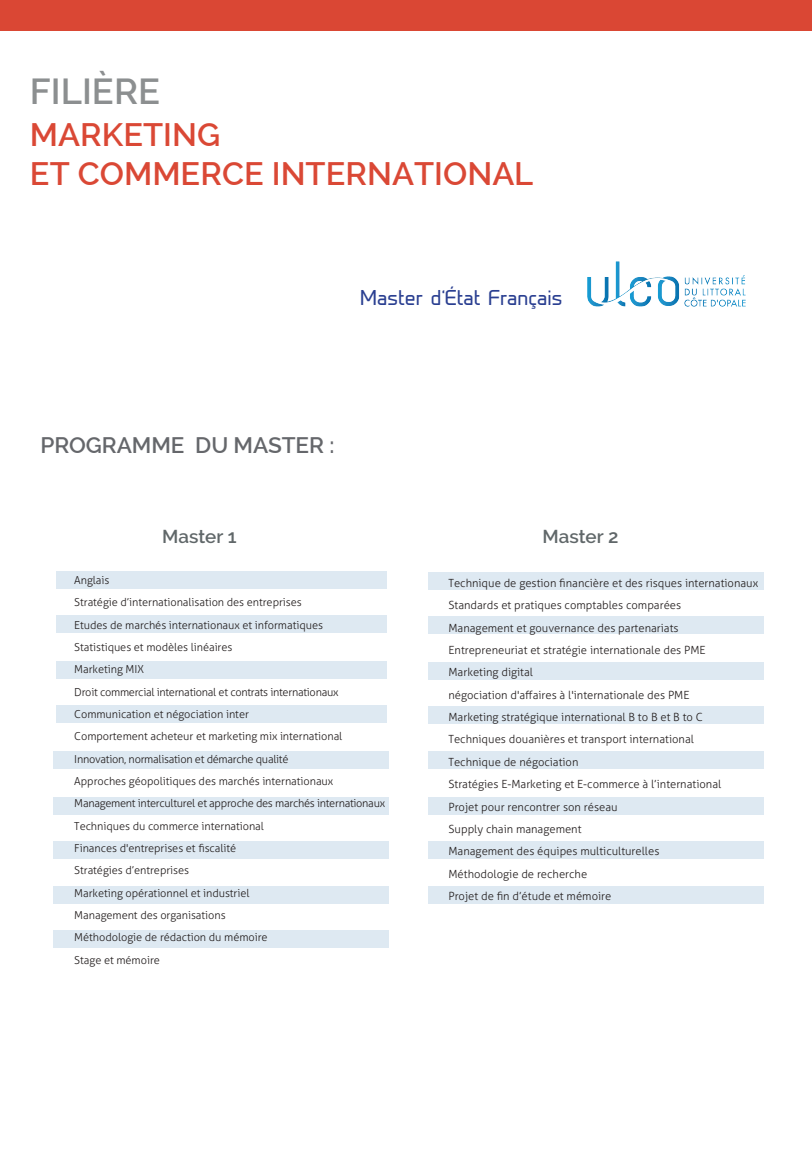
<style>
.page{position:relative;width:812px;height:1149px;background:#fff}
.page>*{position:absolute;margin:0;border:0;box-sizing:border-box;transform-origin:0 0}
.t1{font:600 36.25px "Raleway";color:#8c8f90}
.t2{font:600 32.5px/39px "Raleway";color:#da4835}
.t3{font:600 22.5px "Raleway";letter-spacing:-.005em;color:#65676b}
.t4{font:20px "Prime";color:#2a3f91}
.t5{font:600 18.75px "Raleway";color:#606769}
.t6{font:300 11.25px/22.4px "Aller";color:#241f1f}
.t7{font:300 11px/22.4px "Aller";letter-spacing:-.005em;color:#241f1f}
</style>
<div class="page">
<div style="left:0;top:0;width:811px;height:30px;background:#da4734"></div>
<div style="left:56px;top:571px;width:331px;height:18px;background:#dee9f2"></div>
<div style="left:56px;top:615px;width:331px;height:18px;background:#dee9f2"></div>
<div style="left:56px;top:660px;width:331px;height:18px;background:#dee9f2"></div>
<div style="left:56px;top:704px;width:331px;height:18px;background:#dee9f2"></div>
<div style="left:428px;top:751px;width:335px;height:18px;background:#dee9f2"></div>
<div style="left:428px;top:572px;width:335px;height:18px;background:#dee9f2"></div>
<div style="left:428px;top:616px;width:335px;height:18px;background:#dee9f2"></div>
<div style="left:428px;top:661px;width:335px;height:18px;background:#dee9f2"></div>
<div style="left:428px;top:706px;width:335px;height:17px;background:#dee9f2"></div>
<div style="left:428px;top:796px;width:335px;height:18px;background:#dee9f2"></div>
<div style="left:428px;top:840px;width:335px;height:18px;background:#dee9f2"></div>
<div style="left:428px;top:885px;width:335px;height:18px;background:#dee9f2"></div>
<div style="left:53px;top:751px;width:335px;height:18px;background:#dee9f2"></div>
<div style="left:53px;top:796px;width:335px;height:18px;background:#dee9f2"></div>
<div style="left:53px;top:840px;width:335px;height:18px;background:#dee9f2"></div>
<div style="left:53px;top:885px;width:335px;height:18px;background:#dee9f2"></div>
<div style="left:53px;top:929px;width:335px;height:18px;background:#dee9f2"></div>
<img style="left:587px;top:261px;width:159px;height:46px">
<h1 class="t1" style="left:30px;top:70px;width:132px">FILIÈRE</h1>
<h2 class="t2" style="left:30px;top:115px;width:505px">MARKETING<br>ET COMMERCE INTERNATIONAL</h2>
<h3 class="t4" style="left:360px;top:285px;width:204px">Master d’État Français</h3>
<h3 class="t3" style="left:40px;top:432px;width:295px">PROGRAMME DU MASTER :</h3>
<h3 class="t5" style="left:162px;top:526px;width:76px">Master 1</h3>
<h3 class="t5" style="left:542px;top:526px;width:78px">Master 2</h3>
<p class="t7" style="left:74px;top:568px;width:312px">Anglais<br>Stratégie d’internationalisation des entreprises<br>Etudes de marchés internationaux et informatiques<br>Statistiques et modèles linéaires<br>Marketing MIX<br>Droit commercial international et contrats internationaux Communication et négociation inter<br>Comportement acheteur et marketing mix international Innovation, normalisation et démarche qualité<br>Approches géopolitiques des marchés internationaux Management interculturel et approche des marchés internationaux Techniques du commerce international<br>Finances d'entreprises et fiscalité<br>Stratégies d’entreprises<br>Marketing opérationnel et industriel<br>Management des organisations<br>Méthodologie de rédaction du mémoire<br>Stage et mémoire</p>
<p class="t6" style="left:448px;top:571px;width:311px">Technique de gestion financière et des risques internationaux Standards et pratiques comptables comparées<br>Management et gouvernance des partenariats Entrepreneuriat et stratégie internationale des PME Marketing digital<br>négociation d'affaires à l'internationale des PME<br>Marketing stratégique international B to B et B to C Techniques douanières et transport international<br>Technique de négociation<br>Stratégies E-Marketing et E-commerce à l’international<br>Projet pour rencontrer son réseau<br>Supply chain management<br>Management des équipes multiculturelles<br>Méthodologie de recherche<br>Projet de fin d’étude et mémoire</p>
</div>
